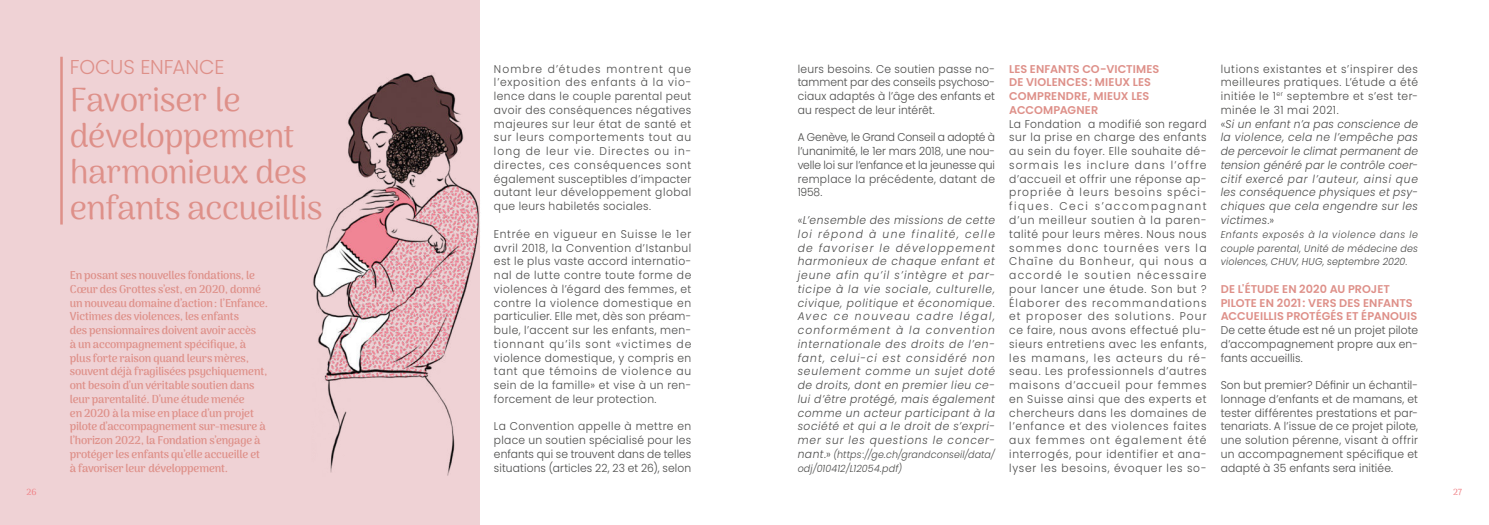
<style>
.page{position:relative;width:1489px;height:525px;background:#fff}
.page>*{position:absolute;margin:0;border:0;box-sizing:border-box;transform-origin:0 0}
.t1{font:33.75px/36.2px "Arima Madurai";letter-spacing:-.015em;color:#de9089}
.t2{font:300 20px "Poppins";letter-spacing:-.01em;color:#de9089}
.t3{font:300 11.25px/13.8px "Poppins";letter-spacing:.02em;color:#4a4a49;text-align:justify;scale:.95 1}
.t4{font:italic 300 11.25px/13.8px "Poppins";letter-spacing:.035em;color:#4a4a49;text-align:justify;scale:.95 1}
.t5{font:700 11.25px/13.8px "Arima Madurai";letter-spacing:-.015em;color:#de9089}
.t6{font:600 11.25px/13.8px "Poppins";letter-spacing:.005em;color:#de9089}
.t7{font:italic 300 10px/13.8px "Poppins";letter-spacing:.015em;color:#4a4a49;scale:.95 1}
.t8{font:500 8.75px "Arima Madurai";color:#f08287}
.s1{font-style:normal}
.s2{font-size:11.25px}
.s3{font-style:normal;font-size:11.25px}
</style>
<div class="page">
<div style="left:0;top:0;width:480px;height:524px;background:#efd2d5"></div>
<hr style="left:60px;top:57px;width:3px;height:167px;background:#de9089">
<img style="left:313px;top:73px;width:166px;height:403px">
<p class="t8" style="left:27px;top:488px;width:11px">26</p>
<h2 class="t2" style="left:70px;top:55px;width:156px">FOCUS ENFANCE</h2>
<h1 class="t1" style="left:70px;top:86px;width:254px">Favoriser le développement harmonieux des enfants accueillis</h1>
<p class="t5" style="left:70px;top:270px;width:200px">En posant ses nouvelles fondations, le Cœur des Grottes s’est, en 2020, donné un nouveau domaine d’action : l’Enfance.<br>Victimes des violences, les enfants<br>des pensionnaires doivent avoir accès<br>à un accompagnement spécifique, à plus forte raison quand leurs mères, souvent déjà fragilisées psychiquement, ont besoin d’un véritable soutien dans leur parentalité. D’une étude menée<br>en 2020 à la mise en place d’un projet pilote d’accompagnement sur-mesure à l’horizon 2022, la Fondation s’engage à protéger les enfants qu’elle accueille et à favoriser leur développement.</p>
<p class="t3" style="left:494px;top:62px;width:209px">Nombre d’études montrent que l’exposition des enfants à la vio&shy;lence dans le couple parental peut avoir des conséquences négatives majeures sur leur état de santé et sur leurs comportements tout au long de leur vie. Directes ou in&shy;directes, ces conséquences sont également susceptibles d’impacter autant leur développement global que leurs habiletés sociales.</p>
<p class="t3" style="left:494px;top:227px;width:209px">Entrée en vigueur en Suisse le 1er avril 2018, la Convention d’Istanbul est le plus vaste accord internatio&shy;nal de lutte contre toute forme de violences à l’égard des femmes, et contre la violence domestique en particulier. Elle met, dès son préam&shy;bule, l’accent sur les enfants, men&shy;tionnant qu’ils sont «victimes de violence domestique, y compris en tant que témoins de violence au sein de la famille» et vise à un ren&shy;forcement de leur protection.</p>
<p class="t3" style="left:494px;top:419px;width:209px">La Convention appelle à mettre en place un soutien spécialisé pour les enfants qui se trouvent dans de telles situations (articles 22, 23 et 26), selon</p>
<p class="t3" style="left:797px;top:62px;width:209px">leurs besoins. Ce soutien passe no&shy;tamment par des conseils psychoso&shy;ciaux adaptés à l’âge des enfants et au respect de leur intérêt.</p>
<p class="t3" style="left:797px;top:131px;width:209px">A Genève, le Grand Conseil a adopté à l’unanimité, le 1er mars 2018, une nou&shy;velle loi sur l’enfance et la jeunesse qui remplace la précédente, datant de 1958.</p>
<p class="t4" style="left:797px;top:213px;width:209px"><span class="s1">«</span>L’ensemble des missions de cette loi répond à une finalité, celle de favoriser le développement harmonieux de chaque enfant et jeune afin qu’il s’intègre et par&shy;ticipe à la vie sociale, culturelle, civique, politique et économique.<br>Avec ce nouveau cadre légal, conformément à la convention internationale des droits de l’en&shy;fant, celui-ci est considéré non seulement comme un sujet doté de droits, dont en premier lieu ce&shy;lui d’être protégé, mais également comme un acteur participant à la société et qui a le droit de s’expri&shy;mer sur les questions le concer-</p>
<p class="t7" style="left:797px;top:447px;width:209px"><span class="s2">nant.</span><span class="s3">»</span> (https ://ge.ch/grandconseil/data/ odj/010412/L12054.pdf)</p>
<p class="t6" style="left:1009px;top:62px;width:152px">LES ENFANTS CO-VICTIMES<br>DE VIOLENCES : MIEUX LES<br>COMPRENDRE, MIEUX LES<br>ACCOMPAGNER</p>
<p class="t3" style="left:1009px;top:117px;width:209px">La Fondation a modifié son regard sur la prise en charge des enfants au sein du foyer. Elle souhaite dé&shy;sormais les inclure dans l’offre d’accueil et offrir une réponse ap&shy;propriée à leurs besoins spéci&shy;fiques. Ceci s’accompagnant d’un meilleur soutien à la paren&shy;talité pour leurs mères. Nous nous sommes donc tournées vers la Chaîne du Bonheur, qui nous a accordé le soutien nécessaire pour lancer une étude. Son but ?<br>Élaborer des recommandations et proposer des solutions. Pour ce faire, nous avons effectué plu&shy;sieurs entretiens avec les enfants, les mamans, les acteurs du ré&shy;seau. Les professionnels d’autres maisons d’accueil pour femmes en Suisse ainsi que des experts et chercheurs dans les domaines de l’enfance et des violences faites aux femmes ont également été interrogés, pour identifier et ana&shy;lyser les besoins, évoquer les so-</p>
<p class="t4" style="left:1220px;top:62px;width:209px;text-align:left"><span class="s1">lutions existantes et s’inspirer des meilleures pratiques. L’étude a été initiée le 1</span><sup>er</sup> <span class="s1">septembre et s’est ter&shy;minée le 31 mai 2021.<br>«</span>Si un enfant n’a pas conscience de la violence, cela ne l’empêche pas de percevoir le climat permanent de tension généré par le contrôle coer&shy;citif exercé par l’auteur, ainsi que les conséquence physiques et psy&shy;chiques que cela engendre sur les victimes<span class="s1">.»</span></p>
<p class="t7" style="left:1220px;top:227px;width:209px;text-align:justify">Enfants exposés à la violence dans le couple parental, Unité de médecine des violences, CHUV, HUG, septembre 2020.</p>
<p class="t6" style="left:1220px;top:282px;width:198px">DE L'ÉTUDE EN 2020 AU PROJET<br>PILOTE EN 2021 : VERS DES ENFANTS<br>ACCUEILLIS PROTÉGÉS ET ÉPANOUIS</p>
<p class="t3" style="left:1220px;top:323px;width:209px">De cette étude est né un projet pilote d’accompagnement propre aux en&shy;fants accueillis.</p>
<p class="t3" style="left:1220px;top:378px;width:209px">Son but premier? Définir un échantil&shy;lonnage d’enfants et de mamans, et tester différentes prestations et par&shy;tenariats. A l’issue de ce projet pilote, une solution pérenne, visant à offrir un accompagnement spécifique et adapté à 35 enfants sera initiée.</p>
<p class="t8" style="left:1452px;top:488px;width:11px">27</p>
</div>
